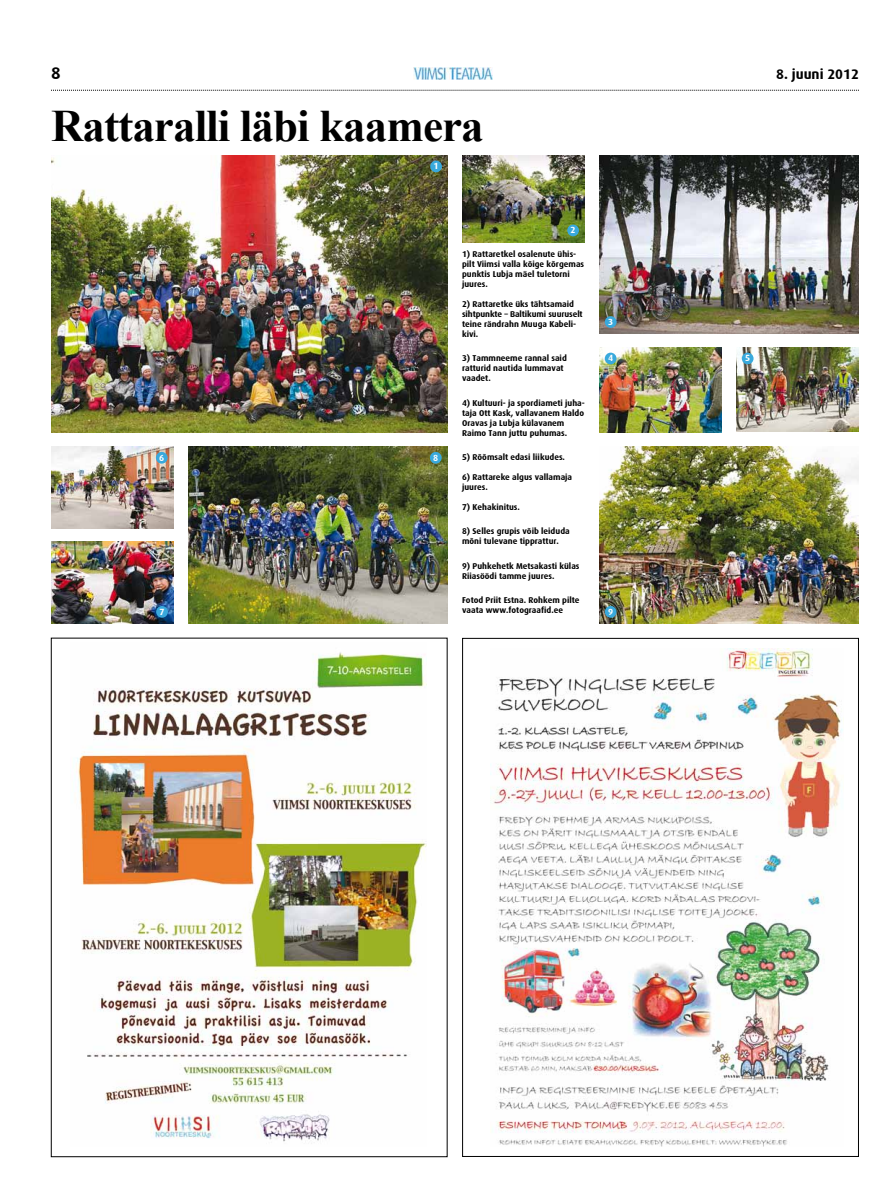
<style>
.page{position:relative;width:893px;height:1191px;background:#fff}
.page>*{position:absolute;margin:0;border:0;box-sizing:border-box;transform-origin:0 0}
.t1{font:700 45px "Times New Roman";letter-spacing:-.02em;color:#000}
.t2{font:700 17px "Dax";color:#000}
.t3{font:700 14px "Dax";color:#000}
.t4{font:700 9px "Dax";color:#fff}
.t5{font:700 8.5px/10px "Dax";color:#000}
</style>
<div class="page">
<svg style="left:51px;top:90px;width:808px;height:1px"></svg>
<img style="left:413px;top:68px;width:79px;height:11px">
<img style="left:76px;top:652px;width:350px;height:492px">
<img style="left:490px;top:648px;width:353px;height:498px">
<img style="left:51px;top:155px;width:397px;height:277px">
<img style="left:188px;top:446px;width:260px;height:177px">
<img style="left:462px;top:155px;width:123px;height:88px">
<img style="left:51px;top:541px;width:123px;height:82px">
<img style="left:599px;top:155px;width:260px;height:178px">
<img style="left:599px;top:348px;width:123px;height:84px">
<img style="left:736px;top:348px;width:123px;height:83px">
<img style="left:599px;top:446px;width:260px;height:177px">
<img style="left:51px;top:446px;width:123px;height:82px">
<div style="left:430px;top:160px;width:12px;height:12px;background:#39a9dc;border-radius:50%"></div>
<div style="left:567px;top:224px;width:12px;height:12px;background:#39a9dc;border-radius:50%"></div>
<div style="left:605px;top:316px;width:11px;height:12px;background:#39a9dc;border-radius:50%"></div>
<div style="left:605px;top:353px;width:11px;height:11px;background:#39a9dc;border-radius:50%"></div>
<div style="left:742px;top:352px;width:11px;height:12px;background:#39a9dc;border-radius:50%"></div>
<div style="left:430px;top:452px;width:12px;height:11px;background:#39a9dc;border-radius:50%"></div>
<div style="left:605px;top:606px;width:11px;height:12px;background:#39a9dc;border-radius:50%"></div>
<div style="left:156px;top:452px;width:12px;height:11px;background:#39a9dc;border-radius:50%"></div>
<div style="left:156px;top:606px;width:12px;height:12px;background:#39a9dc;border-radius:50%"></div>
<h2 class="t2" style="left:51px;top:64px;width:11px">8</h2>
<h3 class="t3" style="left:776px;top:66px;width:84px">8. juuni 2012</h3>
<h1 class="t1" style="left:51px;top:95px;width:434px">Rattaralli läbi kaamera</h1>
<p class="t4" style="left:159px;top:452px;width:7px">6</p>
<p class="t4" style="left:159px;top:606px;width:7px">7</p>
<p class="t4" style="left:433px;top:161px;width:7px">1</p>
<p class="t4" style="left:433px;top:452px;width:7px">8</p>
<p class="t4" style="left:570px;top:225px;width:7px">2</p>
<p class="t5" style="left:462px;top:249px;width:124px">1) Rattaretkel osalenute ühis&shy;pilt Viimsi valla kõige kõrgemas punktis Lubja mäel tuletorni juures.</p>
<p class="t5" style="left:462px;top:299px;width:122px">2) Rattaretke üks tähtsamaid sihtpunkte – Baltikumi suuruselt teine rändrahn Muuga Kabeli&shy;kivi.</p>
<p class="t5" style="left:462px;top:353px;width:106px">3) Tammneeme rannal said ratturid nautida lummavat vaadet.</p>
<p class="t5" style="left:462px;top:397px;width:124px">4) Kultuuri- ja spordiameti juha&shy;taja Ott Kask, vallavanem Haldo<br>Oravas ja Lubja külavanem<br>Raimo Tann juttu puhumas.</p>
<p class="t5" style="left:462px;top:452px;width:104px">5) Rõõmsalt edasi liikudes.</p>
<p class="t5" style="left:462px;top:472px;width:112px">6) Rattareke algus vallamaja juures.</p>
<p class="t5" style="left:462px;top:502px;width:59px">7) Kehakinitus.</p>
<p class="t5" style="left:462px;top:526px;width:109px">8) Selles grupis võib leiduda mõni tulevane tipprattur.</p>
<p class="t5" style="left:462px;top:561px;width:119px">9) Puhkehetk Metsakasti külas<br>Riiasöödi tamme juures.</p>
<p class="t5" style="left:462px;top:595px;width:119px">Fotod Priit Estna. Rohkem pilte vaata www.fotograafid.ee</p>
<p class="t4" style="left:608px;top:317px;width:7px">3</p>
<p class="t4" style="left:608px;top:353px;width:7px">4</p>
<p class="t4" style="left:745px;top:353px;width:7px">5</p>
<p class="t4" style="left:608px;top:606px;width:7px">9</p>
</div>
